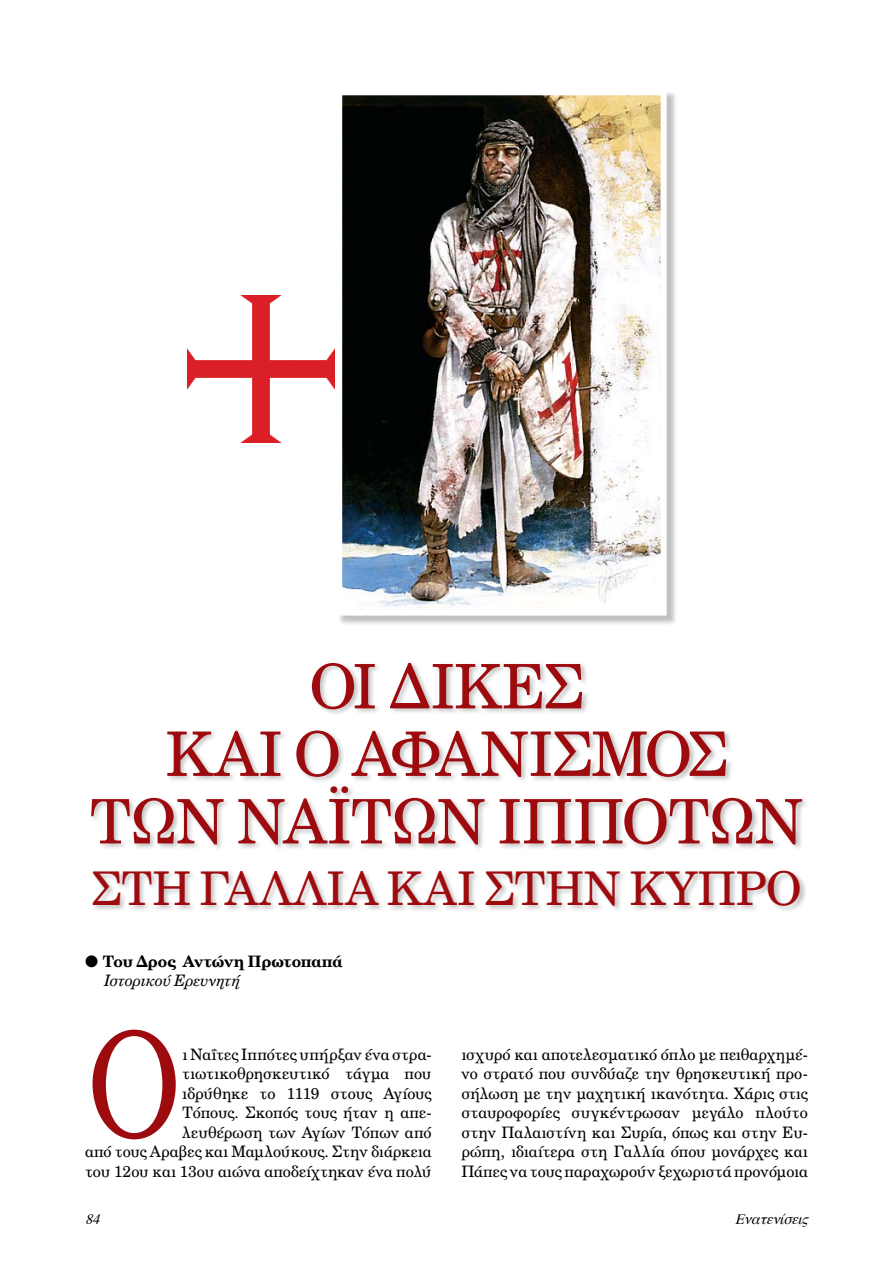
<style>
.page{position:relative;width:893px;height:1263px;background:#fff}
.page>*{position:absolute;margin:0;border:0;box-sizing:border-box;transform-origin:0 0}
.t1{font:158.4px "PF Diplomat";color:#9e0b0f;scale:.83 1}
.t2{font:61.5px/67.5px "UB Century";letter-spacing:-.025em;color:#9e0b0f;text-align:center}
.t3{font:46.5px "UB Century";letter-spacing:.005em;color:#9e0b0f}
.t4{font:15.75px/19.5px "UB Century";letter-spacing:-.01em;color:#000;text-align:right}
.t5{font:15.75px "UB Century Bold";letter-spacing:-.005em;color:#000}
.t6{font:15.75px "UB Century Italic";letter-spacing:.005em;color:#000}
.t7{font:italic 14.25px "Times";color:#000}
</style>
<div class="page">
<div style="left:90px;top:661px;width:803px;height:281px;background:#000;opacity:.25"></div>
<div style="left:338px;top:91px;width:346px;height:541px;background:#000;opacity:.25"></div>
<img style="left:343px;top:96px;width:317px;height:513px">
<div style="left:336px;top:89px;width:331px;height:527px;border:6px solid #fff"></div>
<img style="left:188px;top:295px;width:146px;height:147px">
<h2 class="t2" style="left:89px;top:652px;width:717px">Οι δίκες<br>και ο αφανισμός<br>των Ναϊτών Ιπποτών</h2>
<h3 class="t3" style="left:91px;top:860px;width:700px">στη Γαλλία και στην Κύπρο</h3>
<p class="t5" style="left:85px;top:951px;width:259px">● Tου Δρος Αντώνη Πρωτοπαπά</p>
<p class="t6" style="left:104px;top:971px;width:138px">Ιστορικού Ερευνητή</p>
<h1 class="t1" style="left:85px;top:1002px;width:120px">Ο</h1>
<p class="t4" style="left:85px;top:1044px;width:348px">ι Ναΐτες Ιππότες υπήρξαν ένα στρα&shy;τιωτικοθρησκευτικό τάγμα που<br>ιδρύθηκε το 1119 στους Αγίους<br>Τόπους. Σκοπός τους ήταν η απε-<br>λευθέρωση των Αγίων Τόπων από<br>από τους Αραβες και Μαμλούκους. Στην διάρκεια του 12ου και 13ου αιώνα αποδείχτηκαν ένα πολύ</p>
<p class="t4" style="left:461px;top:1044px;width:348px;text-align:justify">ισχυρό και αποτελεσματικό όπλο με πειθαρχημέ&shy;νο στρατό που συνδύαζε την θρησκευτική προ&shy;σήλωση με την μαχητική ικανότητα. Χάρις στις σταυροφορίες συγκέντρωσαν μεγάλο πλούτο στην Παλαιστίνη και Συρία, όπως και στην Ευ&shy;ρώπη, ιδιαίτερα στη Γαλλία όπου μονάρχες και Πάπες να τους παραχωρούν ξεχωριστά προνόμοια</p>
<p class="t7" style="left:85px;top:1205px;width:22px">84</p>
<p class="t7" style="left:735px;top:1205px;width:81px">Eνατενίσεις</p>
</div>
